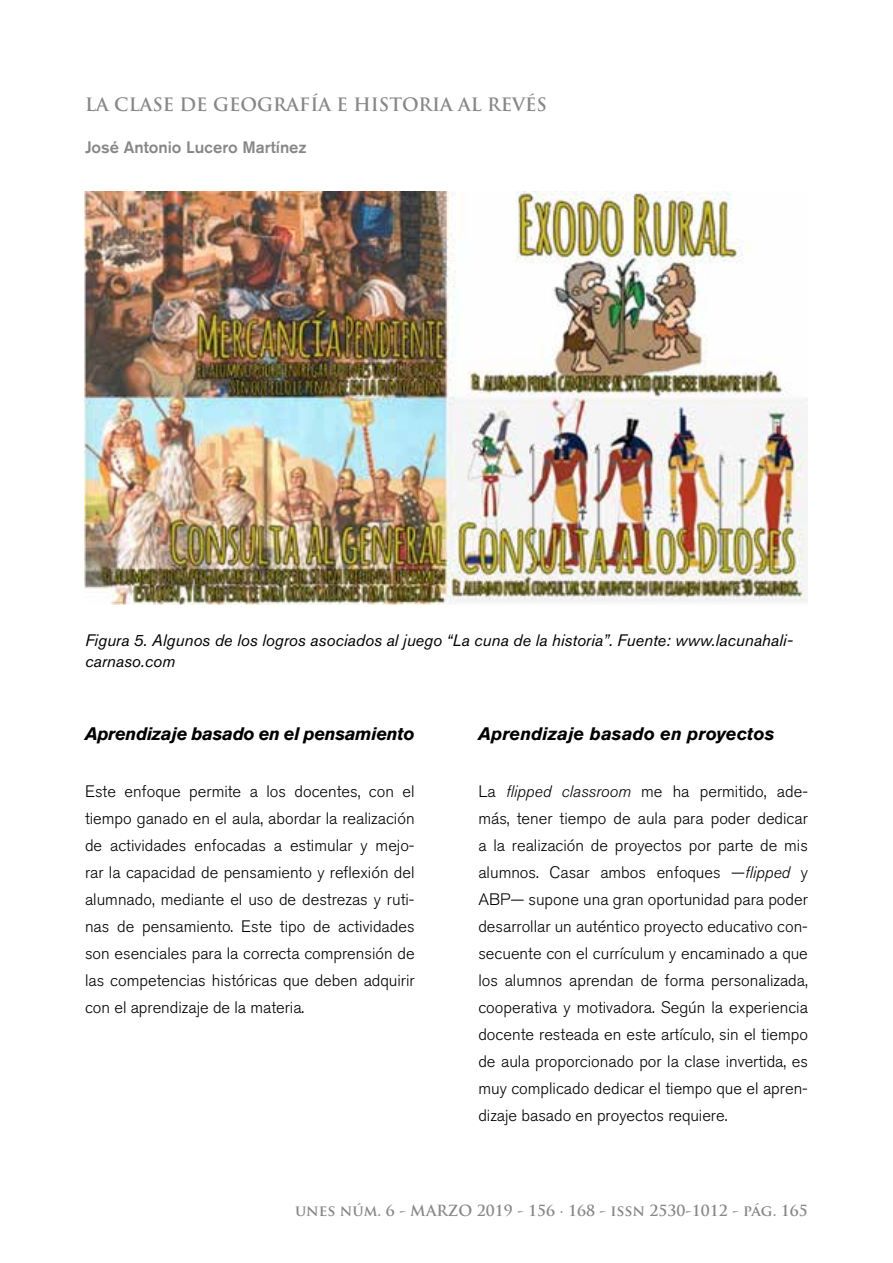
<style>
.page{position:relative;width:893px;height:1263px;background:#fff}
.page>*{position:absolute;margin:0;border:0;box-sizing:border-box;transform-origin:0 0}
.t1{font:700 18px "Trajan Pro";color:#878787}
.t2{font:italic 700 18px "Akzidenz Grotesk BQ";letter-spacing:-.02em;color:#000}
.t3{font:italic 700 18px "Akzidenz Grotesk BQ";color:#000}
.t4{font:300 16.5px/27px "Akzidenz Grotesk BQ";color:#000;text-align:justify}
.t5{font:italic 16.5px/21px "Akzidenz Grotesk BQ";color:#000}
.t6{font:500 16.5px "Akzidenz Grotesk BQ";color:#878787}
.t7{font:700 15px "Trajan Pro";color:#878787}
.s1{font-style:italic}
</style>
<div class="page">
<img style="left:84px;top:191px;width:724px;height:413px">
<p class="t1" style="left:85px;top:93px;width:56px">LA CLASE</p>
<p class="t1" style="left:180px;top:93px;width:64px">DE GEOGRAFÍA</p>
<p class="t1" style="left:337px;top:93px;width:47px">E HISTORIA</p>
<p class="t1" style="left:458px;top:93px;width:42px">AL REVÉS</p>
<p class="t6" style="left:85px;top:137px;width:223px">José Antonio Lucero Martínez</p>
<p class="t5" style="left:85px;top:630px;width:709px">Figura 5. Algunos de los logros asociados al juego “La cuna de la historia”. Fuente: www.lacunahali&shy;carnaso.com</p>
<p class="t2" style="left:85px;top:723px;width:331px">Aprendizaje basado en el pensamiento</p>
<p class="t4" style="left:85px;top:778px;width:331px">Este enfoque permite a los docentes, con el tiempo ganado en el aula, abordar la realización de actividades enfocadas a estimular y mejo&shy;rar la capacidad de pensamiento y reflexión del alumnado, mediante el uso de destrezas y ruti&shy;nas de pensamiento. Este tipo de actividades son esenciales para la correcta comprensión de las competencias históricas que deben adquirir con el aprendizaje de la materia.</p>
<p class="t3" style="left:478px;top:723px;width:298px">Aprendizaje basado en proyectos</p>
<p class="t4" style="left:478px;top:778px;width:331px">La <span class="s1">flipped classroom</span> me ha permitido, ade&shy;más, tener tiempo de aula para poder dedicar a la realización de proyectos por parte de mis alumnos. Casar ambos enfoques —<span class="s1">flipped</span> y ABP— supone una gran oportunidad para poder desarrollar un auténtico proyecto educativo con&shy;secuente con el currículum y encaminado a que los alumnos aprendan de forma personalizada, cooperativa y motivadora. Según la experiencia docente resteada en este artículo, sin el tiempo de aula proporcionado por la clase invertida, es muy complicado dedicar el tiempo que el apren&shy;dizaje basado en proyectos requiere.</p>
<p class="t7" style="left:295px;top:1201px;width:514px">UNES NÚM. 6 - MARZO 2019 - 156 · 168 - ISSN 2530-1012 - PÁG. 165</p>
</div>
